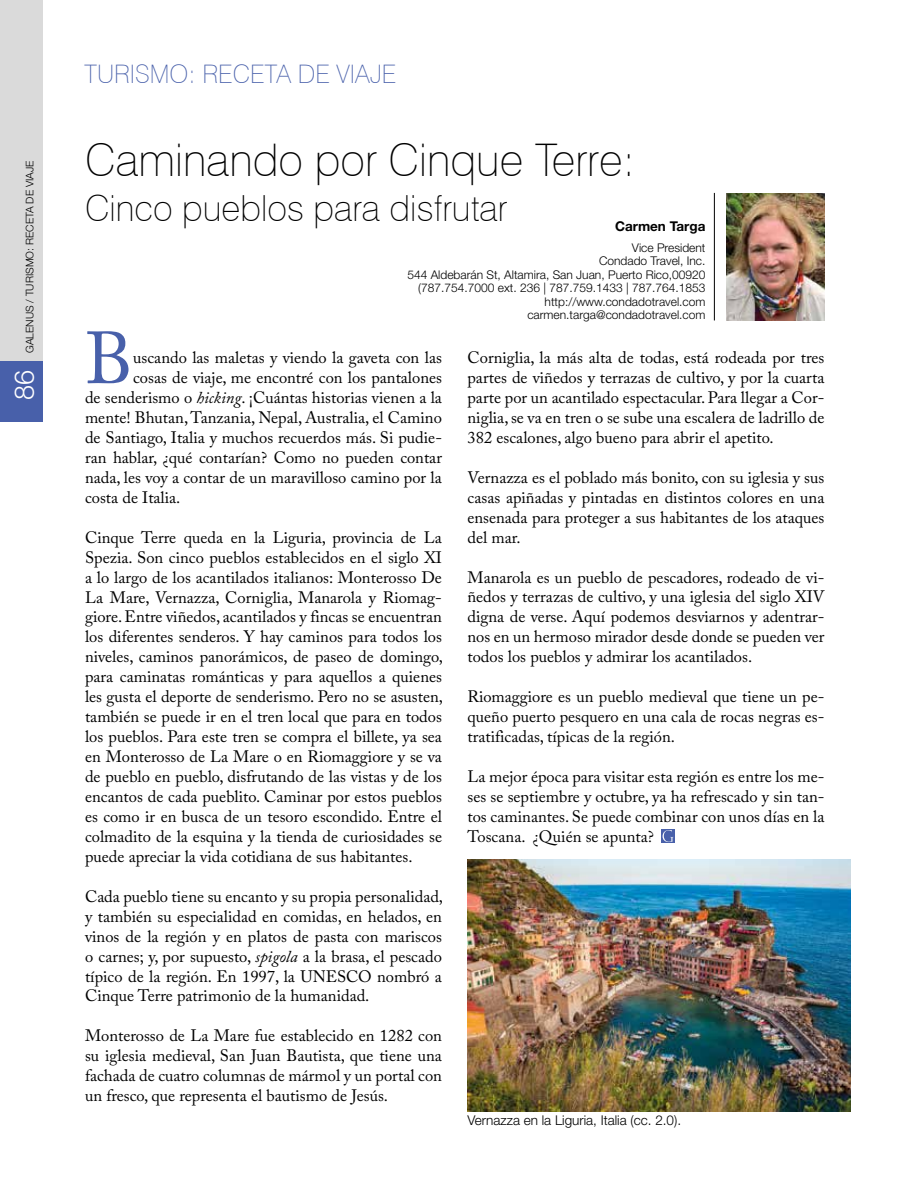
<style>
.page{position:relative;width:918px;height:1188px;background:#fff}
.page>*{position:absolute;margin:0;border:0;box-sizing:border-box;transform-origin:0 0}
.t1{font:72.9px "Adobe Caslon Pro";color:#4860aa}
.t2{font:100 45px "Swiss 721 BT";color:#000}
.t3{font:100 36px "Swiss 721 BT";color:#000}
.t4{font:300 27px "Helvetica Neue";color:#fff}
.t5{font:100 25.5px "Swiss 721 BT";color:#4860aa}
.t6{font:16.5px/20px "Adobe Caslon Pro";color:#000;text-align:justify}
.t7{font:300 13.5px "Helvetica Neue";color:#000}
.t8{font:700 13.5px "Helvetica Neue LT Std";color:#000}
.t9{font:300 12px/13.5px "Helvetica Neue";color:#000;text-align:right}
.t10{font:300 10.5px "Helvetica Neue";color:#000}
.s1{font-style:italic}
</style>
<div class="page">
<hr style="left:714px;top:193px;width:1px;height:127px;background:#000">
<img style="left:727px;top:193px;width:97px;height:128px">
<svg style="left:661px;top:829px;width:14px;height:14px"></svg>
<svg style="left:663px;top:830px;width:10px;height:12px"></svg>
<img style="left:468px;top:860px;width:382px;height:251px">
<div style="left:0;top:0;width:43px;height:412px;background:#dadada"></div>
<div style="left:0;top:361px;width:43px;height:61px;background:#4860aa"></div>
<p class="t10" style="left:23px;top:353px;width:194px;rotate:-90deg">GALENUS / TURISMO: RECETA DE VIAJE</p>
<h3 class="t4" style="left:8px;top:400px;width:32px;rotate:-90deg">86</h3>
<h3 class="t5" style="left:84px;top:59px;width:314px">TURISMO: RECETA DE VIAJE</h3>
<h2 class="t2" style="left:85px;top:133px;width:552px">Caminando por Cinque Terre:</h2>
<h3 class="t3" style="left:85px;top:186px;width:424px">Cinco pueblos para disfrutar</h3>
<p class="t8" style="left:615px;top:218px;width:92px">Carmen Targa</p>
<p class="t9" style="left:407px;top:241px;width:300px">Vice President<br>Condado Travel, Inc.<br>544 Aldebarán St, Altamira, San Juan, Puerto Rico,00920 (787.754.7000 ext. 236 | 787.759.1433 | 787.764.1853 http://www.condadotravel.com carmen.targa@condadotravel.com</p>
<h1 class="t1" style="left:85px;top:315px;width:50px">B</h1>
<p class="t6" style="left:133px;top:347px;width:310px">uscando las maletas y viendo la gaveta con las</p>
<p class="t6" style="left:133px;top:367px;width:310px">cosas de viaje, me encontré con los pantalones</p>
<p class="t6" style="left:85px;top:387px;width:358px">de senderismo o <span class="s1">hicking</span>. ¡Cuántas historias vienen a la</p>
<p class="t6" style="left:85px;top:407px;width:358px">mente! Bhutan, Tanzania, Nepal, Australia, el Camino</p>
<p class="t6" style="left:85px;top:427px;width:358px">de Santiago, Italia y muchos recuerdos más. Si pudie-</p>
<p class="t6" style="left:85px;top:447px;width:358px">ran hablar, ¿qué contarían? Como no pueden contar</p>
<p class="t6" style="left:85px;top:467px;width:358px">nada, les voy a contar de un maravilloso camino por la</p>
<p class="t6" style="left:85px;top:487px;width:97px">costa de Italia.</p>
<p class="t6" style="left:85px;top:527px;width:360px">Cinque Terre queda en la Liguria, provincia de La Spezia. Son cinco pueblos establecidos en el siglo XI a lo largo de los acantilados italianos: Monterosso De La Mare, Vernazza, Corniglia, Manarola y Riomag&shy;giore. Entre viñedos, acantilados y fincas se encuentran los diferentes senderos. Y hay caminos para todos los niveles, caminos panorámicos, de paseo de domingo, para caminatas románticas y para aquellos a quienes les gusta el deporte de senderismo. Pero no se asusten, también se puede ir en el tren local que para en todos los pueblos. Para este tren se compra el billete, ya sea en Monterosso de La Mare o en Riomaggiore y se va de pueblo en pueblo, disfrutando de las vistas y de los encantos de cada pueblito. Caminar por estos pueblos es como ir en busca de un tesoro escondido. Entre el colmadito de la esquina y la tienda de curiosidades se puede apreciar la vida cotidiana de sus habitantes.</p>
<p class="t6" style="left:85px;top:886px;width:360px">Cada pueblo tiene su encanto y su propia personalidad, y también su especialidad en comidas, en helados, en vinos de la región y en platos de pasta con mariscos o carnes; y, por supuesto, <span class="s1">spigola</span> a la brasa, el pescado típico de la región. En 1997, la UNESCO nombró a Cinque Terre patrimonio de la humanidad.</p>
<p class="t6" style="left:85px;top:1026px;width:358px">Monterosso de La Mare fue establecido en 1282 con su iglesia medieval, San Juan Bautista, que tiene una fachada de cuatro columnas de mármol y un portal con un fresco, que representa el bautismo de Jesús.</p>
<p class="t6" style="left:468px;top:347px;width:359px">Corniglia, la más alta de todas, está rodeada por tres partes de viñedos y terrazas de cultivo, y por la cuarta parte por un acantilado espectacular. Para llegar a Cor&shy;niglia, se va en tren o se sube una escalera de ladrillo de 382 escalones, algo bueno para abrir el apetito.</p>
<p class="t6" style="left:468px;top:467px;width:358px">Vernazza es el poblado más bonito, con su iglesia y sus casas apiñadas y pintadas en distintos colores en una ensenada para proteger a sus habitantes de los ataques del mar.</p>
<p class="t6" style="left:468px;top:567px;width:358px">Manarola es un pueblo de pescadores, rodeado de vi&shy;ñedos y terrazas de cultivo, y una iglesia del siglo XIV digna de verse. Aquí podemos desviarnos y adentrar&shy;nos en un hermoso mirador desde donde se pueden ver todos los pueblos y admirar los acantilados.</p>
<p class="t6" style="left:468px;top:687px;width:358px">Riomaggiore es un pueblo medieval que tiene un pe&shy;queño puerto pesquero en una cala de rocas negras es&shy;tratificadas, típicas de la región.</p>
<p class="t6" style="left:468px;top:766px;width:358px">La mejor época para visitar esta región es entre los me&shy;ses se septiembre y octubre, ya ha refrescado y sin tan&shy;tos caminantes. Se puede combinar con unos días en la Toscana. ¿Quién se apunta?</p>
<p class="t7" style="left:468px;top:1112px;width:215px">Vernazza en la Liguria, Italia (cc. 2.0).</p>
</div>
